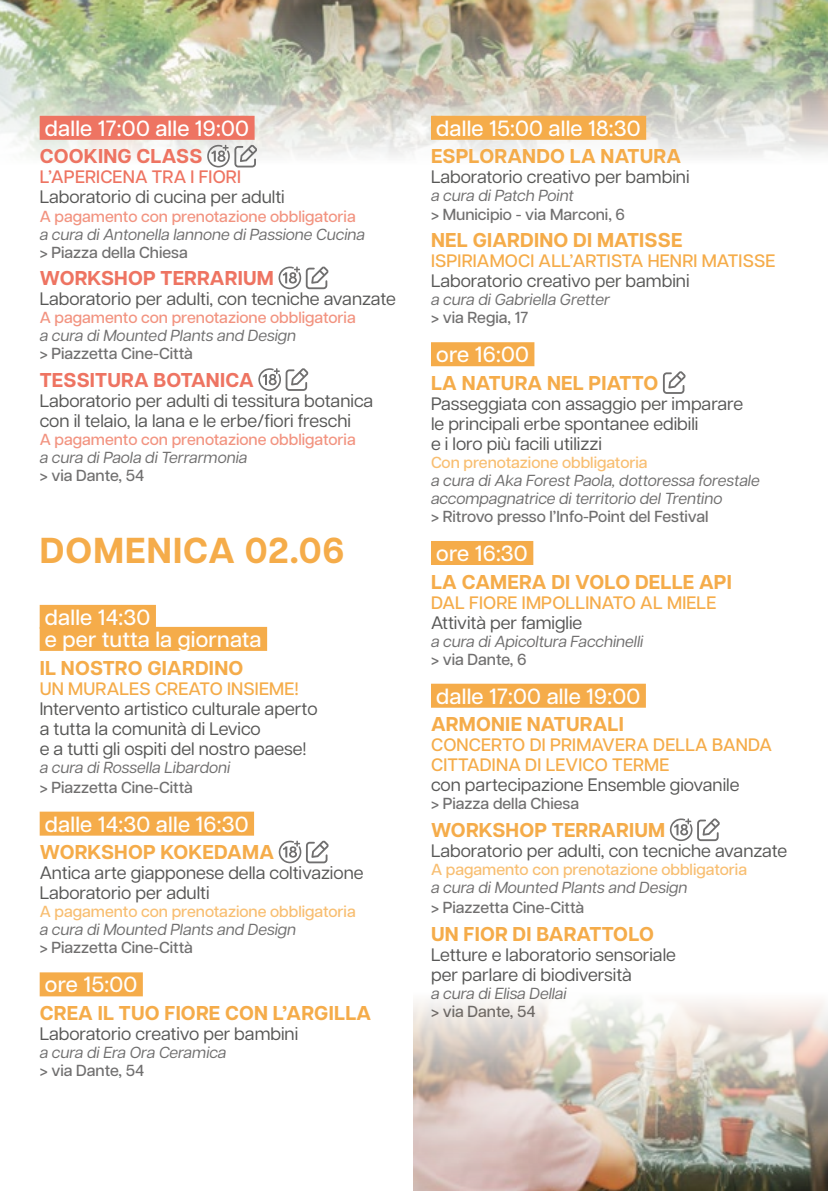
<style>
.page{position:relative;width:828px;height:1191px;background:#fff}
.page>*{position:absolute;margin:0;border:0;box-sizing:border-box;transform-origin:0 0}
.t1{font:700 36px "Articulat CF";letter-spacing:.03em;color:#f5ac4a}
.t2{font:500 22px/22px "Articulat CF";letter-spacing:.01em;color:#fff}
.t3{font:700 20px "Articulat CF";letter-spacing:.01em;color:#f5ac4a}
.t4{font:700 20px "Articulat CF";letter-spacing:.01em;color:#ee7462}
.t5{font:18px/20px "Articulat CF";color:#575756}
.t6{font:500 18px/20px "Articulat CF";letter-spacing:.01em;color:#f5ac4a}
.t7{font:500 18px "Articulat CF";letter-spacing:.01em;color:#ee7462}
.t8{font:italic 16px/18px "Articulat CF";color:#706f6f}
.t9{font:500 16px "Articulat CF";color:#706f6f}
.t10{font:500 16px "Articulat CF";color:#f29380}
.t11{font:500 16px "Articulat CF";color:#f8be71}
</style>
<div class="page">
<img style="left:0;top:0;width:828px;height:168px">
<div style="left:40px;top:116px;width:215px;height:24px;background:#ee7462"></div>
<svg style="left:207px;top:145px;width:50px;height:22px"></svg>
<svg style="left:278px;top:266px;width:51px;height:23px"></svg>
<svg style="left:258px;top:368px;width:50px;height:23px"></svg>
<div style="left:40px;top:605px;width:116px;height:24px;background:#f5ac4a"></div>
<div style="left:40px;top:627px;width:227px;height:24px;background:#f5ac4a"></div>
<div style="left:40px;top:811px;width:214px;height:24px;background:#f5ac4a"></div>
<div style="left:40px;top:972px;width:103px;height:24px;background:#f5ac4a"></div>
<svg style="left:279px;top:840px;width:50px;height:23px"></svg>
<div style="left:431px;top:116px;width:215px;height:24px;background:#f5ac4a"></div>
<div style="left:431px;top:342px;width:103px;height:24px;background:#f5ac4a"></div>
<div style="left:431px;top:541px;width:102px;height:24px;background:#f5ac4a"></div>
<div style="left:431px;top:683px;width:215px;height:24px;background:#f5ac4a"></div>
<svg style="left:663px;top:371px;width:23px;height:23px"></svg>
<svg style="left:670px;top:818px;width:50px;height:23px"></svg>
<img style="left:414px;top:1000px;width:414px;height:191px">
<p class="t2" style="left:45px;top:116px;width:206px">dalle 17:00 alle 19:00</p>
<p class="t4" style="left:40px;top:142px;width:164px">COOKING CLASS</p>
<p class="t7" style="left:40px;top:164px;width:203px">L’APERICENA TRA I FIORI</p>
<p class="t5" style="left:40px;top:186px;width:246px">Laboratorio di cucina per adulti</p>
<p class="t10" style="left:40px;top:204px;width:317px">A pagamento con prenotazione obbligatoria</p>
<p class="t8" style="left:40px;top:224px;width:327px">a cura di Antonella Iannone di Passione Cucina</p>
<p class="t9" style="left:40px;top:240px;width:150px">&gt; Piazza della Chiesa</p>
<p class="t4" style="left:40px;top:263px;width:236px">WORKSHOP TERRARIUM</p>
<p class="t5" style="left:40px;top:288px;width:358px">Laboratorio per adulti, con tecniche avanzate</p>
<p class="t10" style="left:40px;top:306px;width:317px">A pagamento con prenotazione obbligatoria</p>
<p class="t8" style="left:40px;top:325px;width:258px">a cura di Mounted Plants and Design</p>
<p class="t9" style="left:40px;top:342px;width:155px">&gt; Piazzetta Cine-Città</p>
<p class="t4" style="left:40px;top:365px;width:215px">TESSITURA BOTANICA</p>
<p class="t5" style="left:40px;top:389px;width:335px">Laboratorio per adulti di tessitura botanica con il telaio, la lana e le erbe/fiori freschi</p>
<p class="t10" style="left:40px;top:428px;width:317px">A pagamento con prenotazione obbligatoria</p>
<p class="t8" style="left:40px;top:447px;width:209px">a cura di Paola di Terrarmonia</p>
<p class="t9" style="left:40px;top:464px;width:106px">&gt; via Dante, 54</p>
<h1 class="t1" style="left:40px;top:524px;width:306px">DOMENICA 02.06</h1>
<p class="t2" style="left:45px;top:605px;width:218px">dalle 14:30<br>e per tutta la giornata</p>
<p class="t3" style="left:40px;top:653px;width:205px">IL NOSTRO GIARDINO</p>
<p class="t6" style="left:40px;top:677px;width:261px">UN MURALES CREATO INSIEME!</p>
<p class="t5" style="left:40px;top:697px;width:279px">Intervento artistico culturale aperto a tutta la comunità di Levico<br>e a tutti gli ospiti del nostro paese!</p>
<p class="t8" style="left:40px;top:757px;width:192px">a cura di Rossella Libardoni</p>
<p class="t9" style="left:40px;top:775px;width:155px">&gt; Piazzetta Cine-Città</p>
<p class="t2" style="left:45px;top:812px;width:205px">dalle 14:30 alle 16:30</p>
<p class="t3" style="left:40px;top:837px;width:236px">WORKSHOP KOKEDAMA</p>
<p class="t5" style="left:40px;top:862px;width:325px">Antica arte giapponese della coltivazione<br>Laboratorio per adulti</p>
<p class="t11" style="left:40px;top:900px;width:317px">A pagamento con prenotazione obbligatoria</p>
<p class="t8" style="left:40px;top:919px;width:258px">a cura di Mounted Plants and Design</p>
<p class="t9" style="left:40px;top:936px;width:155px">&gt; Piazzetta Cine-Città</p>
<p class="t2" style="left:45px;top:972px;width:94px">ore 15:00</p>
<p class="t3" style="left:40px;top:998px;width:333px">CREA IL TUO FIORE CON L’ARGILLA</p>
<p class="t5" style="left:40px;top:1022px;width:260px">Laboratorio creativo per bambini</p>
<p class="t8" style="left:40px;top:1042px;width:188px">a cura di Era Ora Ceramica</p>
<p class="t9" style="left:40px;top:1058px;width:106px">&gt; via Dante, 54</p>
<p class="t2" style="left:436px;top:116px;width:206px">dalle 15:00 alle 18:30</p>
<p class="t3" style="left:431px;top:142px;width:251px">ESPLORANDO LA NATURA</p>
<p class="t5" style="left:431px;top:166px;width:260px">Laboratorio creativo per bambini</p>
<p class="t8" style="left:431px;top:186px;width:144px">a cura di Patch Point</p>
<p class="t9" style="left:431px;top:202px;width:195px">&gt; Municipio - via Marconi, 6</p>
<p class="t3" style="left:431px;top:225px;width:253px">NEL GIARDINO DI MATISSE</p>
<p class="t6" style="left:431px;top:250px;width:346px">ISPIRIAMOCI ALL’ARTISTA HENRI MATISSE</p>
<p class="t5" style="left:431px;top:270px;width:260px">Laboratorio creativo per bambini</p>
<p class="t8" style="left:431px;top:289px;width:180px">a cura di Gabriella Gretter</p>
<p class="t9" style="left:431px;top:306px;width:99px">&gt; via Regia, 17</p>
<p class="t2" style="left:436px;top:342px;width:94px">ore 16:00</p>
<p class="t3" style="left:431px;top:368px;width:229px">LA NATURA NEL PIATTO</p>
<p class="t5" style="left:431px;top:392px;width:314px">Passeggiata con assaggio per imparare le principali erbe spontanee edibili<br>e i loro più facili utilizzi</p>
<p class="t11" style="left:431px;top:451px;width:218px">Con prenotazione obbligatoria</p>
<p class="t8" style="left:431px;top:470px;width:330px">a cura di Aka Forest Paola, dottoressa forestale accompagnatrice di territorio del Trentino</p>
<p class="t9" style="left:431px;top:505px;width:279px">&gt; Ritrovo presso l’Info-Point del Festival</p>
<p class="t2" style="left:436px;top:541px;width:93px">ore 16:30</p>
<p class="t3" style="left:431px;top:567px;width:302px">LA CAMERA DI VOLO DELLE API</p>
<p class="t6" style="left:431px;top:591px;width:287px">DAL FIORE IMPOLLINATO AL MIELE</p>
<p class="t5" style="left:431px;top:611px;width:153px">Attività per famiglie</p>
<p class="t8" style="left:431px;top:631px;width:214px">a cura di Apicoltura Facchinelli</p>
<p class="t9" style="left:431px;top:647px;width:97px">&gt; via Dante, 6</p>
<p class="t2" style="left:436px;top:684px;width:206px">dalle 17:00 alle 19:00</p>
<p class="t3" style="left:431px;top:709px;width:194px">ARMONIE NATURALI</p>
<p class="t6" style="left:431px;top:734px;width:342px">CONCERTO DI PRIMAVERA DELLA BANDA<br>CITTADINA DI LEVICO TERME</p>
<p class="t5" style="left:431px;top:774px;width:310px">con partecipazione Ensemble giovanile</p>
<p class="t9" style="left:431px;top:792px;width:150px">&gt; Piazza della Chiesa</p>
<p class="t3" style="left:431px;top:815px;width:236px">WORKSHOP TERRARIUM</p>
<p class="t5" style="left:431px;top:839px;width:358px">Laboratorio per adulti, con tecniche avanzate</p>
<p class="t11" style="left:431px;top:858px;width:317px">A pagamento con prenotazione obbligatoria</p>
<p class="t8" style="left:431px;top:877px;width:258px">a cura di Mounted Plants and Design</p>
<p class="t9" style="left:431px;top:896px;width:155px">&gt; Piazzetta Cine-Città</p>
<p class="t3" style="left:431px;top:919px;width:224px">UN FIOR DI BARATTOLO</p>
<p class="t5" style="left:431px;top:943px;width:246px">Letture e laboratorio sensoriale per parlare di biodiversità</p>
<p class="t8" style="left:431px;top:983px;width:137px">a cura di Elisa Dellai</p>
<p class="t9" style="left:431px;top:999px;width:106px">&gt; via Dante, 54</p>
</div>
